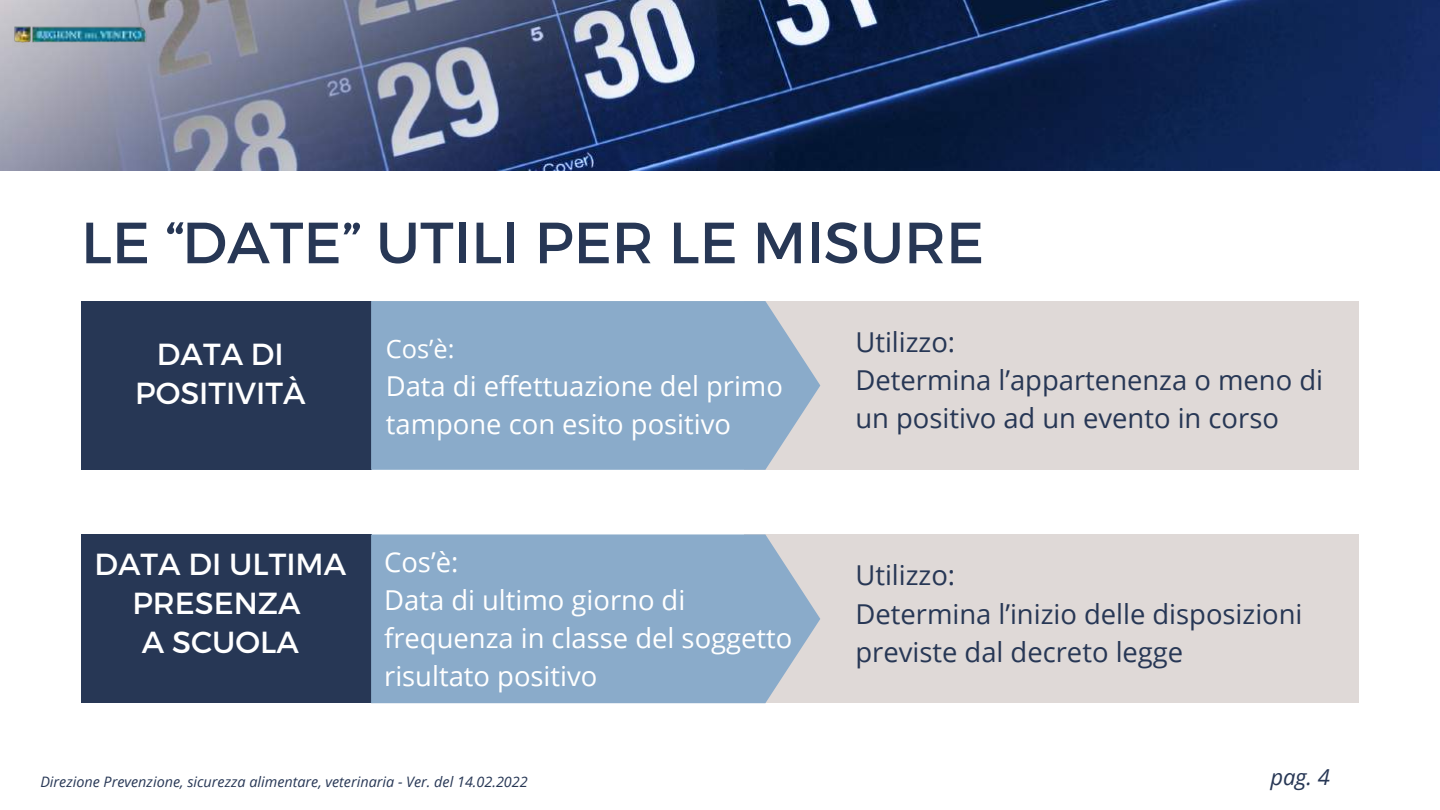
<style>
.page{position:relative;width:1440px;height:810px;background:#fff}
.page>*{position:absolute;margin:0;border:0;box-sizing:border-box;transform-origin:0 0}
.t1{font:58px "Montserrat";color:#273755}
.t2{font:30.4px/39px "Montserrat";color:#fff;text-align:center}
.t3{font:27.4px/38.3px "Open Sans";color:#273755}
.t4{font:27.4px/38.3px "Open Sans";color:#fff}
.t5{font:25.4px "Open Sans";color:#fff}
.t6{font:italic 22px "Open Sans";color:#273755}
.t7{font:italic 14.4px "Open Sans";color:#273755}
</style>
<div class="page">
<img style="left:0;top:0;width:1440px;height:171px">
<div style="left:81px;top:301px;width:290px;height:169px;background:#273755"></div>
<div style="left:745px;top:301px;width:614px;height:169px;background:#dfd9d7"></div>
<div style="left:371px;top:301px;width:449px;height:169px;background:#8aabca"></div>
<div style="left:81px;top:534px;width:290px;height:169px;background:#273755"></div>
<div style="left:745px;top:534px;width:614px;height:169px;background:#dfd9d7"></div>
<div style="left:371px;top:534px;width:449px;height:169px;background:#8aabca"></div>
<img style="left:0;top:0;width:162px;height:81px">
<h1 class="t1" style="left:81px;top:205px;width:905px">LE “DATE” UTILI PER LE MISURE</h1>
<p class="t2" style="left:135px;top:333px;width:172px">DATA DI<br>POSITIVITÀ</p>
<p class="t5" style="left:386px;top:331px;width:70px">Cos’è:</p>
<p class="t4" style="left:386px;top:366px;width:399px">Data di effettuazione del primo tampone con esito positivo</p>
<p class="t2" style="left:95px;top:543px;width:253px">DATA DI ULTIMA<br>PRESENZA<br>A SCUOLA</p>
<p class="t4" style="left:384px;top:542px;width:410px">Cos’è:<br>Data di ultimo giorno di frequenza in classe del soggetto risultato positivo</p>
<p class="t3" style="left:855px;top:322px;width:469px">Utilizzo:<br>Determina l’appartenenza o meno di un positivo ad un evento in corso</p>
<p class="t3" style="left:855px;top:556px;width:449px">Utilizzo:<br>Determina l’inizio delle disposizioni previste dal decreto legge</p>
<p class="t7" style="left:40px;top:772px;width:489px">Direzione Prevenzione, sicurezza alimentare, veterinaria - Ver. del 14.02.2022</p>
<p class="t6" style="left:1271px;top:762px;width:61px">pag. 4</p>
</div>
